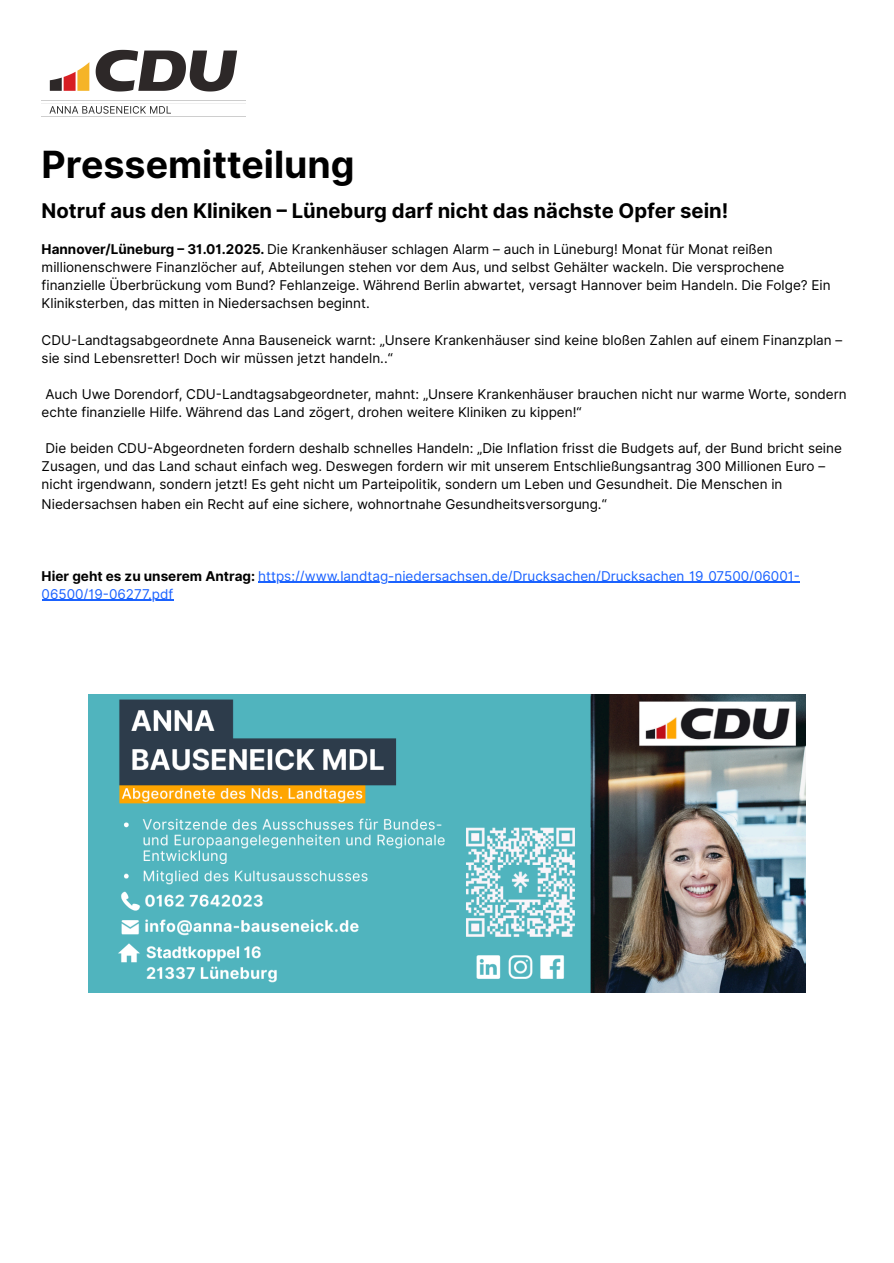
<style>
.page{position:relative;width:894px;height:1263px;background:#fff}
.page>*{position:absolute;margin:0;border:0;box-sizing:border-box;transform-origin:0 0}
.t1{font:700 37.5px "Inter";color:#000}
.t2{font:700 20.25px "Inter";color:#000}
.t3{font:13.5px/18px "Inter";color:#000}
.t4{font:13.5px/18px "Inter";color:#1a62ff}
.s1{font-weight:700}
.s2{font-weight:700;color:#000}
</style>
<div class="page">
<hr style="left:258px;top:582px;width:541px;height:1px;background:#1a62ff">
<hr style="left:42px;top:600px;width:131px;height:1px;background:#1a62ff">
<img style="left:42px;top:49px;width:203px;height:68px">
<img style="left:89px;top:694px;width:715px;height:298px">
<h1 class="t1" style="left:42px;top:142px;width:314px">Pressemitteilung</h1>
<h2 class="t2" style="left:42px;top:199px;width:688px">Notruf aus den Kliniken – Lüneburg darf nicht das nächste Opfer sein!</h2>
<h3 class="t3" style="left:42px;top:240px;width:790px"><span class="s1">Hannover/Lüneburg – 31.01.2025.</span> Die Krankenhäuser schlagen Alarm – auch in Lüneburg! Monat für Monat reißen millionenschwere Finanzlöcher auf, Abteilungen stehen vor dem Aus, und selbst Gehälter wackeln. Die versprochene finanzielle Überbrückung vom Bund? Fehlanzeige. Während Berlin abwartet, versagt Hannover beim Handeln. Die Folge? Ein Kliniksterben, das mitten in Niedersachsen beginnt.</h3>
<p class="t3" style="left:42px;top:331px;width:802px">CDU-Landtagsabgeordnete Anna Bauseneick warnt: „Unsere Krankenhäuser sind keine bloßen Zahlen auf einem Finanzplan – sie sind Lebensretter! Doch wir müssen jetzt handeln..“</p>
<p class="t3" style="left:42px;top:385px;width:806px">Auch Uwe Dorendorf, CDU-Landtagsabgeordneter, mahnt: „Unsere Krankenhäuser brauchen nicht nur warme Worte, sondern echte finanzielle Hilfe. Während das Land zögert, drohen weitere Kliniken zu kippen!“</p>
<p class="t3" style="left:42px;top:439px;width:801px">Die beiden CDU-Abgeordneten fordern deshalb schnelles Handeln: „Die Inflation frisst die Budgets auf, der Bund bricht seine Zusagen, und das Land schaut einfach weg. Deswegen fordern wir mit unserem Entschließungsantrag 300 Millionen Euro – nicht irgendwann, sondern jetzt! Es geht nicht um Parteipolitik, sondern um Leben und Gesundheit. Die Menschen in Niedersachsen haben ein Recht auf eine sichere, wohnortnahe Gesundheitsversorgung.“</p>
<h3 class="t4" style="left:42px;top:567px;width:757px"><span class="s2">Hier geht es zu unserem Antrag:</span> https://www.landtag-niedersachsen.de/Drucksachen/Drucksachen_19_07500/06001-<br>06500/19-06277.pdf</h3>
</div>
